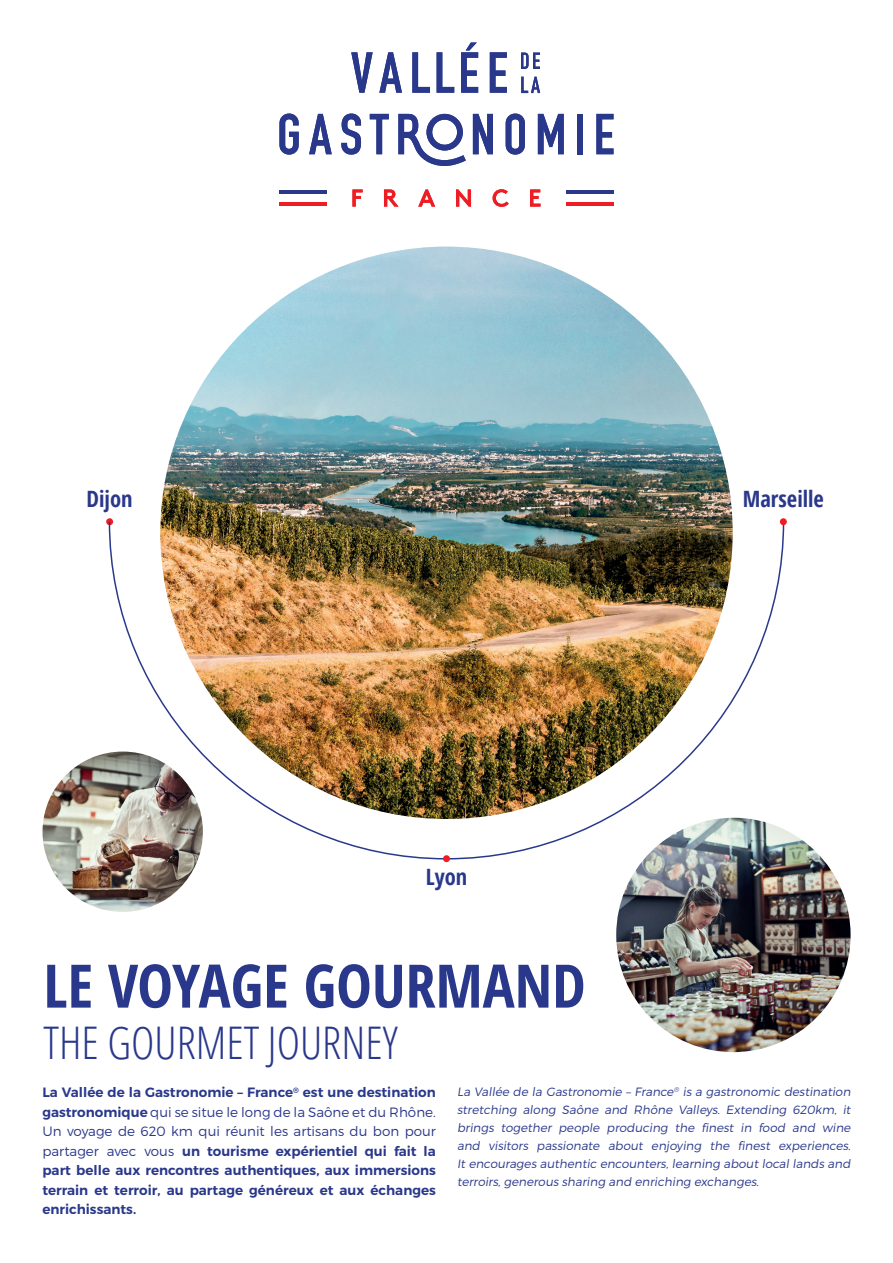
<style>
.page{position:relative;width:893px;height:1263px;background:#fff}
.page>*{position:absolute;margin:0;border:0;box-sizing:border-box;transform-origin:0 0}
.t1{font:700 condensed 60px "Open Sans";color:#2a388b}
.t2{font:300 45px "Open Sans Condensed";color:#2a388b}
.t3{font:700 condensed 22.5px "Open Sans";color:#2a388b}
.t4{font:13.5px/19.5px "Trueno S Bd";color:#2a388b;text-align:justify}
.t5{font:13.5px/19.5px "Trueno Lt";color:#2a388b}
.t6{font:12px/18px "Trueno Lt It";color:#2a388b;text-align:justify}
.s1{font-family:"Trueno S Bd"}
.s2{font-family:"Trueno Lt"}
</style>
<div class="page">
<svg style="left:279px;top:114px;width:20px;height:41px"></svg>
<svg style="left:309px;top:114px;width:23px;height:40px"></svg>
<svg style="left:341px;top:114px;width:20px;height:41px"></svg>
<svg style="left:370px;top:114px;width:19px;height:40px"></svg>
<svg style="left:473px;top:114px;width:20px;height:40px"></svg>
<svg style="left:506px;top:114px;width:19px;height:41px"></svg>
<svg style="left:538px;top:114px;width:26px;height:40px"></svg>
<div style="left:577px;top:114px;width:6px;height:40px;background:#2a388b"></div>
<svg style="left:596px;top:114px;width:17px;height:40px"></svg>
<svg style="left:398px;top:114px;width:68px;height:52px"></svg>
<svg style="left:521px;top:53px;width:19px;height:16px"></svg>
<svg style="left:521px;top:77px;width:19px;height:16px"></svg>
<svg style="left:351px;top:52px;width:22px;height:41px"></svg>
<svg style="left:379px;top:52px;width:23px;height:41px"></svg>
<svg style="left:412px;top:52px;width:18px;height:41px"></svg>
<svg style="left:437px;top:52px;width:17px;height:41px"></svg>
<svg style="left:461px;top:43px;width:17px;height:50px"></svg>
<svg style="left:490px;top:52px;width:17px;height:41px"></svg>
<svg style="left:352px;top:189px;width:11px;height:18px"></svg>
<svg style="left:384px;top:189px;width:14px;height:18px"></svg>
<svg style="left:418px;top:189px;width:17px;height:18px"></svg>
<svg style="left:456px;top:189px;width:15px;height:18px"></svg>
<svg style="left:493px;top:189px;width:16px;height:18px"></svg>
<svg style="left:530px;top:189px;width:10px;height:18px"></svg>
<hr style="left:279px;top:202px;width:48px;height:4px;background:#ee1d23">
<hr style="left:279px;top:191px;width:48px;height:3px;background:#2a388b">
<hr style="left:566px;top:202px;width:47px;height:4px;background:#ee1d23">
<hr style="left:566px;top:191px;width:47px;height:3px;background:#2a388b">
<div style="left:106px;top:518px;width:7px;height:7px;background:#ee1d23;border-radius:50%"></div>
<img style="left:616px;top:818px;width:235px;height:234px;border-radius:117px">
<img style="left:43px;top:751px;width:160px;height:161px;border-radius:80px">
<img style="left:160px;top:247px;width:573px;height:572px;border-radius:286px">
<img style="left:108px;top:520px;width:677px;height:340px">
<div style="left:780px;top:518px;width:7px;height:7px;background:#ee1d23;border-radius:50%"></div>
<div style="left:443px;top:855px;width:7px;height:7px;background:#ee1d23;border-radius:50%"></div>
<h3 class="t3" style="left:87px;top:483px;width:48px">Dijon</h3>
<h3 class="t3" style="left:743px;top:483px;width:83px">Marseille</h3>
<h3 class="t3" style="left:426px;top:861px;width:43px">Lyon</h3>
<h1 class="t1" style="left:43px;top:944px;width:544px">LE VOYAGE GOURMAND</h1>
<h2 class="t2" style="left:43px;top:1012px;width:356px">THE GOURMET JOURNEY</h2>
<p class="t4" style="left:42px;top:1083px;width:395px">La Vallée de la Gastronomie – France<sup>®</sup> est une destination</p>
<p class="t5" style="left:42px;top:1102px;width:395px"><span class="s1">gastronomique</span> qui se situe le long de la Saône et du Rhône.<br>Un voyage de 620 km qui réunit les artisans du bon pour</p>
<p class="t4" style="left:42px;top:1141px;width:395px"><span class="s2">partager avec vous</span> un tourisme expérientiel qui fait la part belle aux rencontres authentiques, aux immersions terrain et terroir, au partage généreux et aux échanges enrichissants.</p>
<p class="t6" style="left:457px;top:1082px;width:395px">La Vallée de la Gastronomie – France<sup>®</sup> is a gastronomic destination stretching along Saône and Rhône Valleys. Extending 620km, it brings together people producing the finest in food and wine and visitors passionate about enjoying the finest experiences.<br>It encourages authentic encounters, learning about local lands and terroirs, generous sharing and enriching exchanges.</p>
</div>
